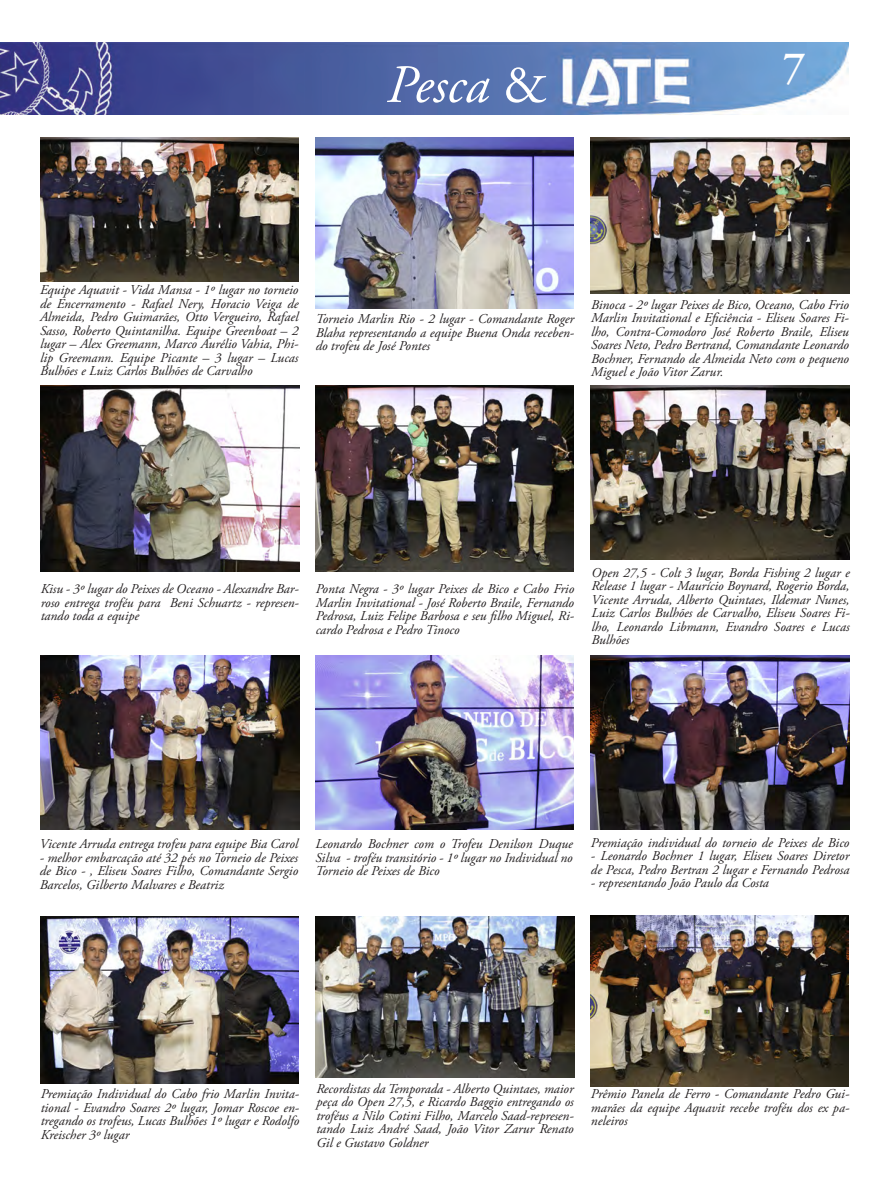
<style>
.page{position:relative;width:890px;height:1190px;background:#fff}
.page>*{position:absolute;margin:0;border:0;box-sizing:border-box;transform-origin:0 0}
.t1{font:italic 54px "Adobe Garamond Pro";color:#fff}
.t2{font:600 45px "Adobe Garamond Pro";color:#fff}
.t3{font:italic 13.5px/13.5px "Adobe Garamond Pro";color:#231f20;text-align:justify}
.s1{font-style:normal}
</style>
<div class="page">
<img style="left:0;top:43px;width:849px;height:72px">
<img style="left:591px;top:138px;width:258px;height:155px">
<img style="left:40px;top:138px;width:258px;height:143px">
<img style="left:41px;top:385px;width:258px;height:186px">
<img style="left:315px;top:656px;width:259px;height:173px">
<img style="left:590px;top:385px;width:259px;height:175px">
<img style="left:315px;top:385px;width:258px;height:186px">
<img style="left:41px;top:916px;width:258px;height:168px">
<img style="left:590px;top:656px;width:259px;height:173px">
<img style="left:591px;top:916px;width:257px;height:170px">
<img style="left:316px;top:916px;width:258px;height:162px">
<img style="left:316px;top:138px;width:258px;height:170px">
<img style="left:41px;top:656px;width:258px;height:173px">
<p class="t1" style="left:386px;top:52px;width:162px">Pesca <span class="s1">&amp;</span></p>
<h2 class="t2" style="left:782px;top:41px;width:24px">7</h2>
<p class="t3" style="left:40px;top:284px;width:260px">Equipe Aquavit - Vida Mansa - 1º lugar no torneio de Encerramento - Rafael Nery, Horacio Veiga de Almeida, Pedro Guimarães, Otto Vergueiro, Rafael Sasso, Roberto Quintanilha. Equipe Greenboat – 2 lugar – Alex Greemann, Marco Aurélio Vahia, Phi&shy;lip Greemann. Equipe Picante – 3 lugar – Lucas Bulhões e Luiz Carlos Bulhões de Carvalho</p>
<p class="t3" style="left:316px;top:313px;width:260px">Torneio Marlin Rio - 2 lugar - Comandante Roger Blaha representando a equipe Buena Onda receben&shy;do trofeu de José Pontes</p>
<p class="t3" style="left:591px;top:298px;width:259px">Binoca - 2º lugar Peixes de Bico, Oceano, Cabo Frio Marlin Invitational e Eficiência - Eliseu Soares Fi&shy;lho, Contra-Comodoro José Roberto Braile, Eliseu Soares Neto, Pedro Bertrand, Comandante Leonardo Bochner, Fernando de Almeida Neto com o pequeno Miguel e João Vitor Zarur.</p>
<p class="t3" style="left:41px;top:583px;width:259px">Kisu - 3º lugar do Peixes de Oceano - Alexandre Bar&shy;roso entrega troféu para Beni Schuartz - represen&shy;tando toda a equipe</p>
<p class="t3" style="left:316px;top:583px;width:260px">Ponta Negra - 3º lugar Peixes de Bico e Cabo Frio Marlin Invitational - José Roberto Braile, Fernando Pedrosa, Luiz Felipe Barbosa e seu filho Miguel, Ri&shy;cardo Pedrosa e Pedro Tinoco</p>
<p class="t3" style="left:591px;top:566px;width:259px">Open 27,5 - Colt 3 lugar, Borda Fishing 2 lugar e Release 1 lugar - Maurício Boynard, Rogerio Borda, Vicente Arruda, Alberto Quintaes, Ildemar Nunes, Luiz Carlos Bulhões de Carvalho, Eliseu Soares Fi&shy;lho, Leonardo Libmann, Evandro Soares e Lucas Bulhões</p>
<p class="t3" style="left:40px;top:837px;width:260px">Vicente Arruda entrega trofeu para equipe Bia Carol</p>
<p class="t3" style="left:40px;top:851px;width:260px">- melhor embarcação até 32 pés no Torneio de Peixes de Bico - , Eliseu Soares Filho, Comandante Sergio Barcelos, Gilberto Malvares e Beatriz</p>
<p class="t3" style="left:315px;top:837px;width:259px">Leonardo Bochner com o Trofeu Denilson Duque Silva - troféu transitório - 1º lugar no Individual no Torneio de Peixes de Bico</p>
<p class="t3" style="left:591px;top:836px;width:260px">Premiação individual do torneio de Peixes de Bico</p>
<p class="t3" style="left:591px;top:850px;width:260px">- Leonardo Bochner 1 lugar, Eliseu Soares Diretor de Pesca, Pedro Bertran 2 lugar e Fernando Pedrosa</p>
<p class="t3" style="left:591px;top:877px;width:179px">- representando João Paulo da Costa</p>
<p class="t3" style="left:41px;top:1087px;width:260px">Premiação Individual do Cabo frio Marlin Invita&shy;tional - Evandro Soares 2º lugar, Jomar Roscoe en&shy;tregando os trofeus, Lucas Bulhões 1º lugar e Rodolfo Kreischer 3º lugar</p>
<p class="t3" style="left:316px;top:1082px;width:259px">Recordistas da Temporada - Alberto Quintaes, maior peça do Open 27,5, e Ricardo Baggio entregando os troféus a Nilo Cotini Filho, Marcelo Saad-represen&shy;tando Luiz André Saad, João Vitor Zarur Renato Gil e Gustavo Goldner</p>
<p class="t3" style="left:591px;top:1087px;width:260px">Prêmio Panela de Ferro - Comandante Pedro Gui&shy;marães da equipe Aquavit recebe troféu dos ex pa&shy;neleiros</p>
</div>
